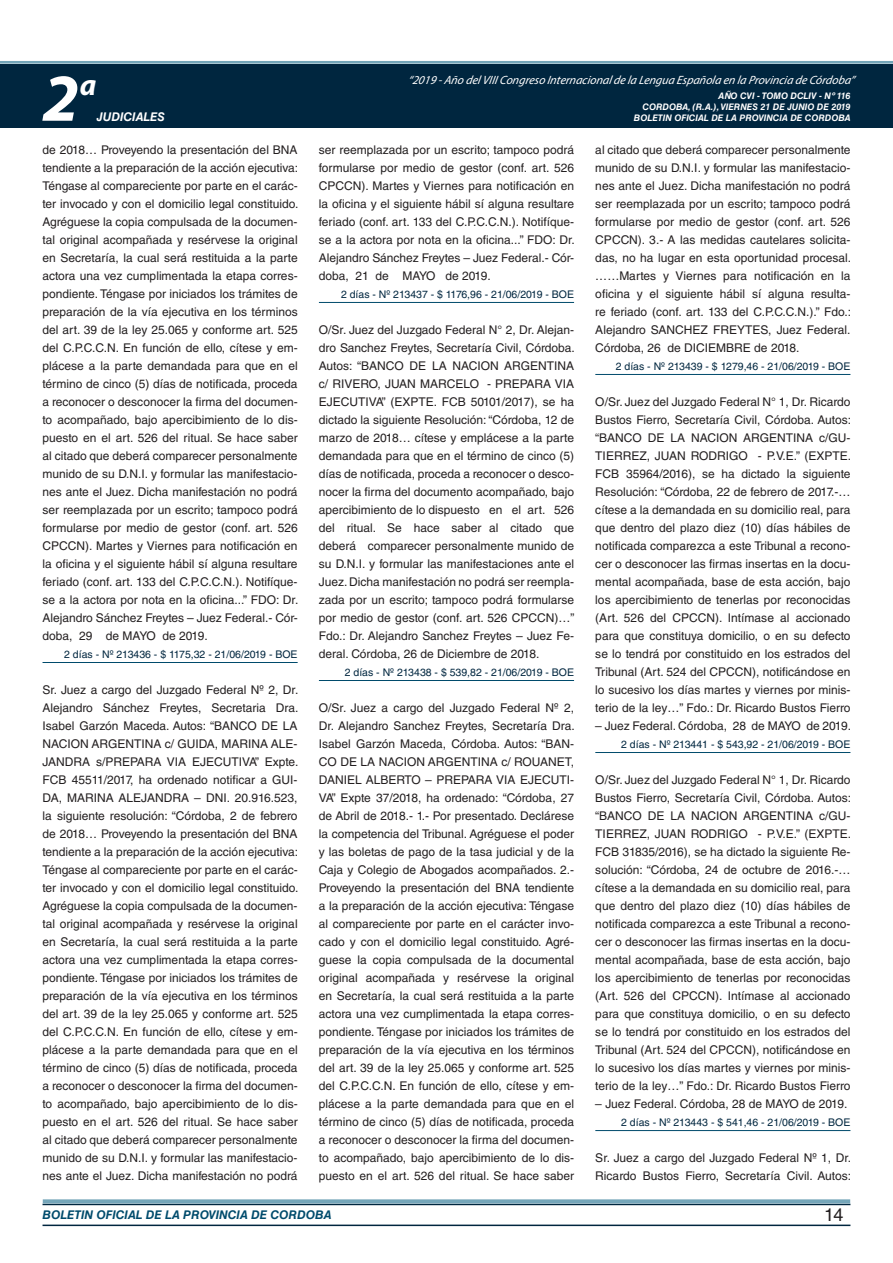
<style>
.page{position:relative;width:893px;height:1263px;background:#fff}
.page>*{position:absolute;margin:0;border:0;box-sizing:border-box;transform-origin:0 0}
.t1{font:italic 700 67.5px "Myriad Pro";color:#fff}
.t2{font:italic 700 30px "Myriad Pro";color:#fff}
.t3{font:18px "Helvetica LT Std";color:#231f20}
.t4{font:12px/18px "Helvetica LT Std";color:#231f20;text-align:justify}
.t5{font:italic 12px "Myriad Pro";color:#fff}
.t6{font:italic 700 12px "Helvetica LT Std";color:#004b6c}
.t7{font:italic 700 12px "Helvetica LT Std";color:#fff}
.t8{font:10.5px "Helvetica LT Std";color:#00263f}
.t9{font:italic 700 9px/10.8px "Helvetica LT Std";color:#fff;text-align:right}
</style>
<div class="page">
<div style="left:0;top:61px;width:893px;height:6px;background:#fff;opacity:.75"></div>
<div style="left:0;top:64px;width:893px;height:64px;background:#00263f"></div>
<hr style="left:43px;top:1224px;width:807px;height:2px;background:#00263f">
<div style="left:42px;top:1198px;width:809px;height:8px;background:#fff;opacity:.75"></div>
<hr style="left:43px;top:662px;width:255px;height:1px;background:#004b6c">
<hr style="left:319px;top:302px;width:255px;height:1px;background:#004b6c">
<hr style="left:319px;top:680px;width:255px;height:1px;background:#004b6c">
<hr style="left:595px;top:374px;width:255px;height:1px;background:#004b6c">
<hr style="left:595px;top:752px;width:255px;height:1px;background:#004b6c">
<hr style="left:595px;top:1130px;width:255px;height:1px;background:#004b6c">
<h2 class="t2" style="left:80px;top:66px;width:18px">a</h2>
<p class="t5" style="left:408px;top:72px;width:448px">“2019 -Año delVIIICongreso Internacionalde la Lengua Esp añola en la Provincia de Córdoba”</p>
<h1 class="t1" style="left:43px;top:54px;width:38px">2</h1>
<p class="t9" style="left:643px;top:91px;width:209px">AÑO CVI - TOMO DCLIV - Nº 116<br>CORDOBA, (R.A.), VIERNES 21 DE JUNIO DE 2019</p>
<p class="t7" style="left:97px;top:110px;width:70px">JUDICIALES</p>
<p class="t9" style="left:634px;top:112px;width:218px">BOLETIN OFICIAL DE LA PROVINCIA DE CORDOBA</p>
<p class="t4" style="left:43px;top:141px;width:257px">de 2018… Proveyendo la presentación del BNA tendiente a la preparación de la acción ejecutiva:<br>Téngase al compareciente por parte en el carác&shy;ter invocado y con el domicilio legal constituido.<br>Agréguese la copia compulsada de la documen&shy;tal original acompañada y resérvese la original en Secretaría, la cual será restituida a la parte actora una vez cumplimentada la etapa corres&shy;pondiente. Téngase por iniciados los trámites de preparación de la vía ejecutiva en los términos del art. 39 de la ley 25.065 y conforme art. 525 del C.P.C.C.N. En función de ello, cítese y em&shy;plácese a la parte demandada para que en el término de cinco (5) días de notificada, proceda a reconocer o desconocer la firma del documen&shy;to acompañado, bajo apercibimiento de lo dis&shy;puesto en el art. 526 del ritual. Se hace saber al citado que deberá comparecer personalmente munido de su D.N.I. y formular las manifestacio&shy;nes ante el Juez. Dicha manifestación no podrá ser reemplazada por un escrito; tampoco podrá formularse por medio de gestor (conf. art. 526<br>CPCCN). Martes y Viernes para notificación en la oficina y el siguiente hábil sí alguna resultare feriado (conf. art. 133 del C.P.C.C.N.). Notifíque&shy;se a la actora por nota en la oficina...” FDO: Dr.<br>Alejandro Sánchez Freytes – Juez Federal.- Cór&shy;doba, 29 de MAYO de 2019.</p>
<p class="t8" style="left:64px;top:648px;width:235px">2 días - Nº 213436 - $ 1175,32 - 21/06/2019 - BOE</p>
<p class="t4" style="left:43px;top:681px;width:257px">Sr. Juez a cargo del Juzgado Federal Nº 2, Dr.<br>Alejandro Sánchez Freytes, Secretaria Dra.<br>Isabel Garzón Maceda. Autos: “BANCO DE LA NACION ARGENTINA c/ GUIDA, MARINA ALE-JANDRA s/PREPARA VIA EJECUTIVA” Expte.<br>FCB 45511/2017, ha ordenado notificar a GUI-DA, MARINA ALEJANDRA – DNI. 20.916.523, la siguiente resolución: “Córdoba, 2 de febrero de 2018… Proveyendo la presentación del BNA tendiente a la preparación de la acción ejecutiva:<br>Téngase al compareciente por parte en el carác&shy;ter invocado y con el domicilio legal constituido.<br>Agréguese la copia compulsada de la documen&shy;tal original acompañada y resérvese la original en Secretaría, la cual será restituida a la parte actora una vez cumplimentada la etapa corres&shy;pondiente. Téngase por iniciados los trámites de preparación de la vía ejecutiva en los términos del art. 39 de la ley 25.065 y conforme art. 525 del C.P.C.C.N. En función de ello, cítese y em&shy;plácese a la parte demandada para que en el término de cinco (5) días de notificada, proceda a reconocer o desconocer la firma del documen&shy;to acompañado, bajo apercibimiento de lo dis&shy;puesto en el art. 526 del ritual. Se hace saber al citado que deberá comparecer personalmente munido de su D.N.I. y formular las manifestacio&shy;nes ante el Juez. Dicha manifestación no podrá</p>
<p class="t4" style="left:319px;top:141px;width:257px">ser reemplazada por un escrito; tampoco podrá formularse por medio de gestor (conf. art. 526<br>CPCCN). Martes y Viernes para notificación en la oficina y el siguiente hábil sí alguna resultare feriado (conf. art. 133 del C.P.C.C.N.). Notifíque&shy;se a la actora por nota en la oficina...” FDO: Dr.<br>Alejandro Sánchez Freytes – Juez Federal.- Cór&shy;doba, 21 de MAYO de 2019.</p>
<p class="t8" style="left:341px;top:288px;width:235px">2 días - Nº 213437 - $ 1176,96 - 21/06/2019 - BOE</p>
<p class="t4" style="left:319px;top:321px;width:257px">O/Sr. Juez del Juzgado Federal N° 2, Dr. Alejan&shy;dro Sanchez Freytes, Secretaría Civil, Córdoba.<br>Autos: “BANCO DE LA NACION ARGENTINA c/ RIVERO, JUAN MARCELO - PREPARA VIA EJECUTIVA” (EXPTE. FCB 50101/2017), se ha dictado la siguiente Resolución: “Córdoba, 12 de marzo de 2018… cítese y emplácese a la parte demandada para que en el término de cinco (5) días de notificada, proceda a reconocer o desco&shy;nocer la firma del documento acompañado, bajo apercibimiento de lo dispuesto en el art. 526 del ritual. Se hace saber al citado que deberá comparecer personalmente munido de su D.N.I. y formular las manifestaciones ante el Juez. Dicha manifestación no podrá ser reempla&shy;zada por un escrito; tampoco podrá formularse por medio de gestor (conf. art. 526 CPCCN)…” Fdo.: Dr. Alejandro Sanchez Freytes – Juez Fe&shy;deral. Córdoba, 26 de Diciembre de 2018.</p>
<p class="t8" style="left:345px;top:666px;width:231px">2 días - Nº 213438 - $ 539,82 - 21/06/2019 - BOE</p>
<p class="t4" style="left:319px;top:699px;width:257px">O/Sr. Juez a cargo del Juzgado Federal Nº 2, Dr. Alejandro Sanchez Freytes, Secretaría Dra.<br>Isabel Garzón Maceda, Córdoba. Autos: “BAN-CO DE LA NACION ARGENTINA c/ ROUANET, DANIEL ALBERTO – PREPARA VIA EJECUTI-VA” Expte 37/2018, ha ordenado: “Córdoba, 27 de Abril de 2018.- 1.- Por presentado. Declárese la competencia del Tribunal. Agréguese el poder y las boletas de pago de la tasa judicial y de la Caja y Colegio de Abogados acompañados. 2.- Proveyendo la presentación del BNA tendiente a la preparación de la acción ejecutiva: Téngase al compareciente por parte en el carácter invo&shy;cado y con el domicilio legal constituido. Agré&shy;guese la copia compulsada de la documental original acompañada y resérvese la original en Secretaría, la cual será restituida a la parte actora una vez cumplimentada la etapa corres&shy;pondiente. Téngase por iniciados los trámites de preparación de la vía ejecutiva en los términos del art. 39 de la ley 25.065 y conforme art. 525 del C.P.C.C.N. En función de ello, cítese y em&shy;plácese a la parte demandada para que en el término de cinco (5) días de notificada, proceda a reconocer o desconocer la firma del documen&shy;to acompañado, bajo apercibimiento de lo dis&shy;puesto en el art. 526 del ritual. Se hace saber</p>
<p class="t4" style="left:595px;top:141px;width:257px">al citado que deberá comparecer personalmente munido de su D.N.I. y formular las manifestacio&shy;nes ante el Juez. Dicha manifestación no podrá ser reemplazada por un escrito; tampoco podrá formularse por medio de gestor (conf. art. 526<br>CPCCN). 3.- A las medidas cautelares solicita&shy;das, no ha lugar en esta oportunidad procesal. ……Martes y Viernes para notificación en la oficina y el siguiente hábil sí alguna resulta&shy;re feriado (conf. art. 133 del C.P.C.C.N.).” Fdo.:<br>Alejandro SANCHEZ FREYTES, Juez Federal.<br>Córdoba, 26 de DICIEMBRE de 2018.</p>
<p class="t8" style="left:616px;top:360px;width:236px">2 días - Nº 213439 - $ 1279,46 - 21/06/2019 - BOE</p>
<p class="t4" style="left:595px;top:393px;width:257px">O/Sr. Juez del Juzgado Federal N° 1, Dr. Ricardo Bustos Fierro, Secretaría Civil, Córdoba. Autos: “BANCO DE LA NACION ARGENTINA c/GU-TIERREZ, JUAN RODRIGO - P.V.E.” (EXPTE.<br>FCB 35964/2016), se ha dictado la siguiente Resolución: “Córdoba, 22 de febrero de 2017.-… cítese a la demandada en su domicilio real, para que dentro del plazo diez (10) días hábiles de notificada comparezca a este Tribunal a recono&shy;cer o desconocer las firmas insertas en la docu&shy;mental acompañada, base de esta acción, bajo los apercibimiento de tenerlas por reconocidas (Art. 526 del CPCCN). Intímase al accionado para que constituya domicilio, o en su defecto se lo tendrá por constituido en los estrados del Tribunal (Art. 524 del CPCCN), notificándose en lo sucesivo los días martes y viernes por minis&shy;terio de la ley…” Fdo.: Dr. Ricardo Bustos Fierro</p>
<p class="t4" style="left:595px;top:717px;width:257px">– Juez Federal. Córdoba, 28 de MAYO de 2019.</p>
<p class="t8" style="left:621px;top:738px;width:231px">2 días - Nº 213441 - $ 543,92 - 21/06/2019 - BOE</p>
<p class="t4" style="left:595px;top:771px;width:257px">O/Sr. Juez del Juzgado Federal N° 1, Dr. Ricardo Bustos Fierro, Secretaría Civil, Córdoba. Autos: “BANCO DE LA NACION ARGENTINA c/GU-TIERREZ, JUAN RODRIGO - P.V.E.” (EXPTE.<br>FCB 31835/2016), se ha dictado la siguiente Re&shy;solución: “Córdoba, 24 de octubre de 2016.-… cítese a la demandada en su domicilio real, para que dentro del plazo diez (10) días hábiles de notificada comparezca a este Tribunal a recono&shy;cer o desconocer las firmas insertas en la docu&shy;mental acompañada, base de esta acción, bajo los apercibimiento de tenerlas por reconocidas (Art. 526 del CPCCN). Intímase al accionado para que constituya domicilio, o en su defecto se lo tendrá por constituido en los estrados del Tribunal (Art. 524 del CPCCN), notificándose en lo sucesivo los días martes y viernes por minis&shy;terio de la ley…” Fdo.: Dr. Ricardo Bustos Fierro</p>
<p class="t4" style="left:595px;top:1095px;width:254px">– Juez Federal. Córdoba, 28 de MAYO de 2019.</p>
<p class="t8" style="left:621px;top:1116px;width:231px">2 días - Nº 213443 - $ 541,46 - 21/06/2019 - BOE</p>
<p class="t4" style="left:595px;top:1149px;width:257px">Sr. Juez a cargo del Juzgado Federal Nº 1, Dr.<br>Ricardo Bustos Fierro, Secretaría Civil. Autos:</p>
<p class="t6" style="left:43px;top:1208px;width:290px">BOLETIN OFICIAL DE LA PROVINCIA DE CORDOBA</p>
<h3 class="t3" style="left:824px;top:1204px;width:21px">14</h3>
</div>
